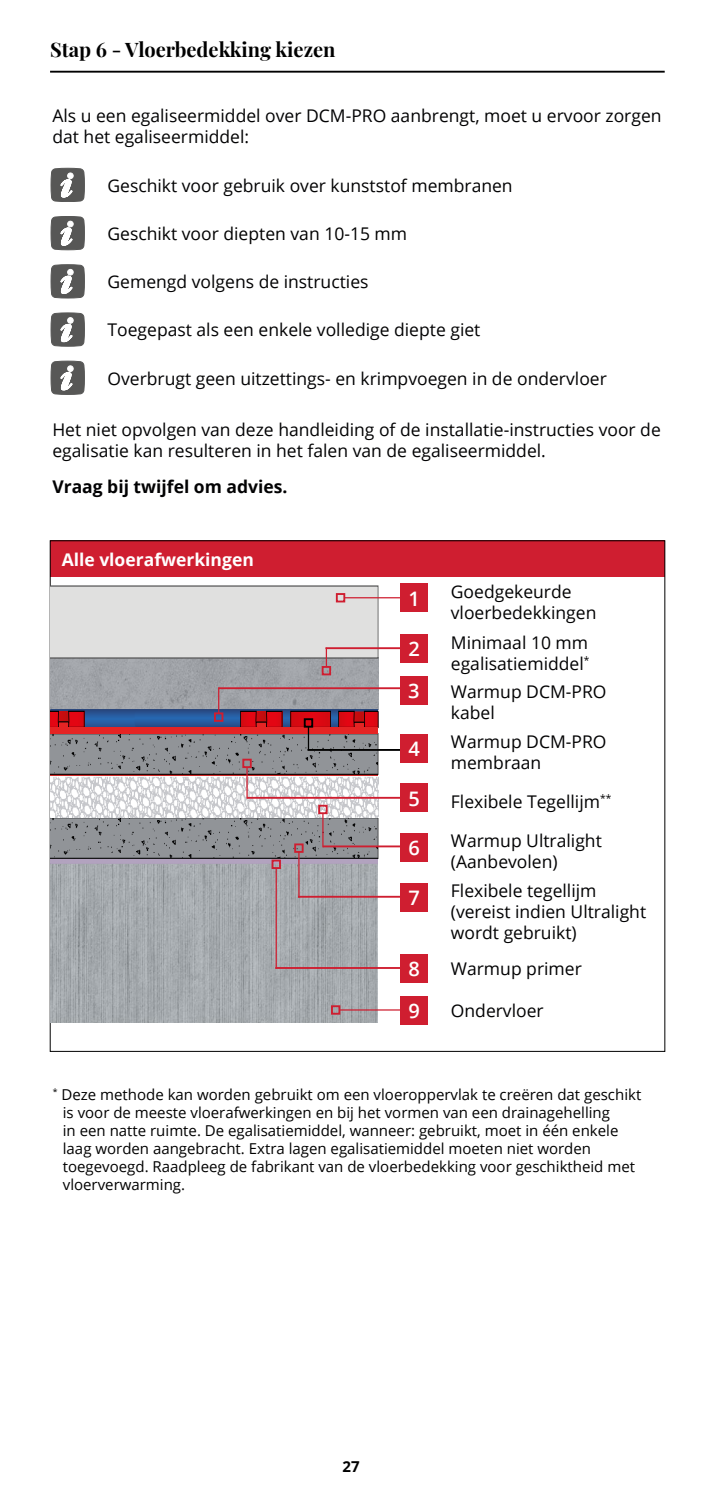
<style>
.page{position:relative;width:702px;height:1489px;background:#fff}
.page>*{position:absolute;margin:0;border:0;box-sizing:border-box;transform-origin:0 0}
.t1{font:700 20px "Playfair Display";color:#000}
.t2{font:600 20px "Open Sans";color:#fff}
.t3{font:17.5px/21px "Open Sans";color:#020203}
.t4{font:17.5px "Open Sans";color:#000}
.t5{font:700 17.5px "Open Sans";color:#020203}
.t6{font:700 17.5px "Open Sans";color:#fff}
.t7{font:15px/18px "Open Sans";color:#000}
.t8{font:700 15px "Open Sans";color:#000}
</style>
<div class="page">
<hr style="left:50px;top:71px;width:614px;height:2px;background:#000">
<div style="left:50px;top:541px;width:615px;height:36px;background:#cf1e30"></div>
<img style="left:50px;top:858px;width:327px;height:164px">
<img style="left:50px;top:667px;width:328px;height:20px">
<img style="left:50px;top:777px;width:328px;height:81px">
<hr style="left:50px;top:774px;width:328px;height:2px;background:#cd2a28">
<img style="left:50px;top:733px;width:329px;height:41px">
<hr style="left:275px;top:868px;width:2px;height:100px;background:#cf1e30">
<div style="left:271px;top:859px;width:10px;height:10px;border:2px solid #cf1e30"></div>
<div style="left:400px;top:676px;width:28px;height:28px;background:#cf1e30"></div>
<hr style="left:298px;top:895px;width:102px;height:2px;background:#cf1e30">
<hr style="left:344px;top:597px;width:56px;height:1px;background:#cf1e30">
<hr style="left:325px;top:647px;width:75px;height:2px;background:#cf1e30">
<hr style="left:219px;top:687px;width:181px;height:2px;background:#cf1e30">
<hr style="left:339px;top:1009px;width:61px;height:1px;background:#cf1e30">
<div style="left:331px;top:1005px;width:9px;height:9px;border:2px solid #cf1e30"></div>
<hr style="left:247px;top:796px;width:153px;height:2px;background:#cf1e30">
<hr style="left:275px;top:967px;width:125px;height:1px;background:#cf1e30">
<svg style="left:50px;top:586px;width:328px;height:81px;background:#d6d4d4"></svg>
<div style="left:322px;top:666px;width:9px;height:9px;border:2px solid #cf1e30"></div>
<hr style="left:298px;top:851px;width:1px;height:46px;background:#cf1e30">
<div style="left:294px;top:843px;width:9px;height:9px;border:2px solid #cf1e30"></div>
<hr style="left:246px;top:767px;width:2px;height:31px;background:#cf1e30">
<div style="left:242px;top:758px;width:10px;height:10px;border:2px solid #cf1e30"></div>
<hr style="left:323px;top:845px;width:91px;height:2px;background:#cf1e30">
<hr style="left:322px;top:813px;width:1px;height:34px;background:#cf1e30">
<div style="left:318px;top:804px;width:9px;height:10px;border:2px solid #cf1e30"></div>
<svg style="left:51px;top:168px;width:34px;height:34px"></svg>
<svg style="left:51px;top:216px;width:34px;height:34px"></svg>
<svg style="left:51px;top:264px;width:34px;height:34px"></svg>
<svg style="left:51px;top:312px;width:34px;height:34px"></svg>
<svg style="left:51px;top:361px;width:34px;height:34px"></svg>
<hr style="left:307px;top:749px;width:112px;height:1px;background:#000">
<svg style="left:50px;top:687px;width:328px;height:63px;background:#926d7b"></svg>
<div style="left:304px;top:718px;width:9px;height:9px;border:2px solid #000"></div>
<div style="left:400px;top:584px;width:28px;height:28px;background:#cf1e30"></div>
<div style="left:400px;top:634px;width:28px;height:28px;background:#cf1e30"></div>
<div style="left:400px;top:734px;width:28px;height:28px;background:#cf1e30"></div>
<div style="left:400px;top:783px;width:28px;height:29px;background:#cf1e30"></div>
<div style="left:400px;top:833px;width:28px;height:28px;background:#cf1e30"></div>
<div style="left:400px;top:883px;width:28px;height:28px;background:#cf1e30"></div>
<div style="left:400px;top:953px;width:28px;height:29px;background:#cf1e30"></div>
<div style="left:400px;top:996px;width:28px;height:28px;background:#cf1e30"></div>
<p class="t1" style="left:50px;top:34px;width:287px">Stap 6 - Vloerbedekking kiezen</p>
<p class="t3" style="left:52px;top:104px;width:610px">Als u een egaliseermiddel over DCM-PRO aanbrengt, moet u ervoor zorgen dat het egaliseermiddel:</p>
<p class="t3" style="left:107px;top:174px;width:407px">Geschikt voor gebruik over kunststof membranen</p>
<p class="t4" style="left:107px;top:221px;width:301px">Geschikt voor diepten van 10-15 mm</p>
<p class="t3" style="left:107px;top:271px;width:262px">Gemengd volgens de instructies</p>
<p class="t3" style="left:107px;top:319px;width:374px">Toegepast als een enkele volledige diepte giet</p>
<p class="t3" style="left:107px;top:367px;width:501px">Overbrugt geen uitzettings- en krimpvoegen in de ondervloer</p>
<p class="t3" style="left:52px;top:419px;width:610px">Het niet opvolgen van deze handleiding of de installatie-instructies voor de egalisatie kan resulteren in het falen van de egaliseermiddel.</p>
<p class="t5" style="left:52px;top:474px;width:236px">Vraag bij twijfel om advies.</p>
<p class="t6" style="left:62px;top:547px;width:194px">Alle vloerafwerkingen</p>
<p class="t2" style="left:408px;top:584px;width:13px">1</p>
<p class="t3" style="left:451px;top:581px;width:147px">Goedgekeurde vloerbedekkingen</p>
<p class="t2" style="left:408px;top:635px;width:13px">2</p>
<p class="t3" style="left:451px;top:631px;width:140px">Minimaal 10 mm egalisatiemiddel<sup>*</sup></p>
<p class="t3" style="left:451px;top:681px;width:157px">Warmup DCM-PRO kabel</p>
<p class="t2" style="left:408px;top:735px;width:13px">4</p>
<p class="t3" style="left:451px;top:730px;width:157px">Warmup DCM-PRO membraan</p>
<p class="t2" style="left:408px;top:784px;width:13px">5</p>
<p class="t3" style="left:451px;top:791px;width:162px">Flexibele Tegellijm<sup>**</sup></p>
<p class="t2" style="left:408px;top:834px;width:13px">6</p>
<p class="t3" style="left:451px;top:830px;width:152px">Warmup Ultralight (Aanbevolen)</p>
<p class="t2" style="left:408px;top:883px;width:13px">7</p>
<p class="t3" style="left:451px;top:879px;width:197px">Flexibele tegellijm (vereist indien Ultralight wordt gebruikt)</p>
<p class="t2" style="left:408px;top:954px;width:13px">8</p>
<p class="t3" style="left:451px;top:957px;width:132px">Warmup primer</p>
<p class="t2" style="left:408px;top:997px;width:13px">9</p>
<p class="t3" style="left:451px;top:999px;width:94px">Ondervloer</p>
<p class="t2" style="left:408px;top:676px;width:13px">3</p>
<p class="t7" style="left:63px;top:1085px;width:580px;text-indent:-10px"><sup>*</sup> Deze methode kan worden gebruikt om een vloeroppervlak te creëren dat geschikt is voor de meeste vloerafwerkingen en bij het vormen van een drainagehelling<br>in een natte ruimte. De egalisatiemiddel, wanneer: gebruikt, moet in één enkele laag worden aangebracht. Extra lagen egalisatiemiddel moeten niet worden toegevoegd. Raadpleeg de fabrikant van de vloerbedekking voor geschiktheid met vloerverwarming.</p>
<p class="t8" style="left:342px;top:1455px;width:19px">27</p>
</div>
